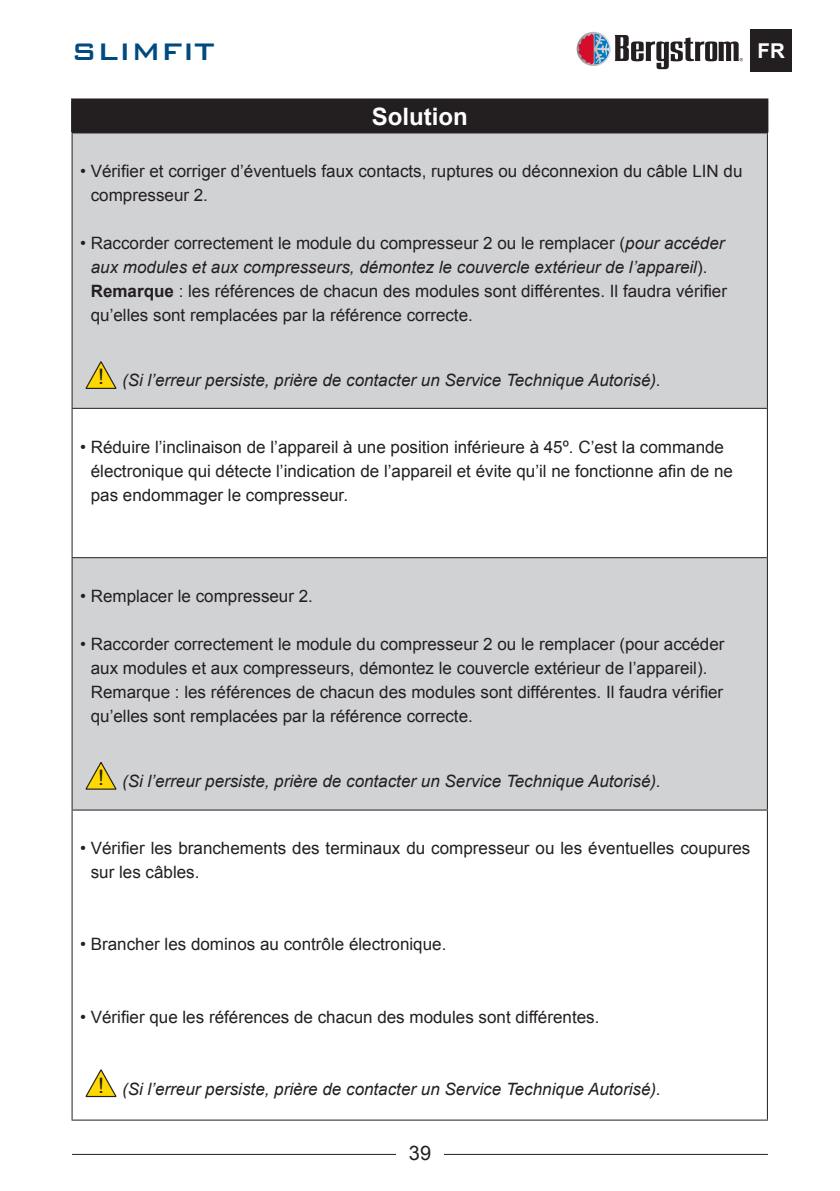
<style>
.page{position:relative;width:840px;height:1191px;background:#fff}
.page>*{position:absolute;margin:0;border:0;box-sizing:border-box;transform-origin:0 0}
.t1{font:500 32px "Bank Gothic BT";color:#004a7f}
.t2{font:700 24px "Arial";color:#fff}
.t3{font:700 20.4px "Arial";color:#fff}
.t4{font:20px "Arial";color:#231f20}
.t5{font:17px/24px "Arial";color:#231f20}
.t6{font:italic 17px "Arial";color:#231f20}
.s1{font-style:italic}
.s2{font-weight:700}
.s3{font-style:normal;font-size:21.4px}
</style>
<div class="page">
<div style="left:750px;top:29px;width:41px;height:42px;background:#231f20"></div>
<hr style="left:72px;top:1153px;width:695px;height:1px;background:#231f20">
<div style="left:396px;top:1145px;width:47px;height:29px;background:#fff"></div>
<svg style="left:576px;top:32px;width:34px;height:34px"></svg>
<svg style="left:578px;top:34px;width:164px;height:35px"></svg>
<div style="left:750px;top:30px;width:41px;height:42px;background:#231f20"></div>
<div style="left:72px;top:99px;width:695px;height:34px;background:#231f20"></div>
<svg style="left:73px;top:133px;width:693px;height:676px;fill:#d1d2d4"></svg>
<hr style="left:71px;top:98px;width:697px;height:2px;background:#231f20">
<hr style="left:766px;top:100px;width:2px;height:32px;background:#231f20">
<hr style="left:71px;top:100px;width:2px;height:32px;background:#231f20">
<hr style="left:72px;top:558px;width:1px;height:251px;background:#231f20">
<hr style="left:766px;top:558px;width:1px;height:251px;background:#231f20">
<hr style="left:72px;top:133px;width:1px;height:275px;background:#231f20">
<hr style="left:766px;top:133px;width:1px;height:275px;background:#231f20">
<hr style="left:72px;top:408px;width:695px;height:1px;background:#231f20">
<hr style="left:72px;top:409px;width:1px;height:148px;background:#231f20">
<hr style="left:766px;top:409px;width:1px;height:148px;background:#231f20">
<hr style="left:72px;top:557px;width:695px;height:1px;background:#231f20">
<hr style="left:72px;top:809px;width:695px;height:1px;background:#231f20">
<hr style="left:72px;top:810px;width:1px;height:309px;background:#231f20">
<hr style="left:766px;top:810px;width:1px;height:309px;background:#231f20">
<hr style="left:72px;top:1119px;width:695px;height:1px;background:#231f20">
<svg style="left:85px;top:360px;width:32px;height:30px"></svg>
<svg style="left:85px;top:760px;width:32px;height:30px"></svg>
<svg style="left:85px;top:1069px;width:32px;height:29px"></svg>
<h1 class="t1" style="left:71px;top:34px;width:145px">SLIMFIT</h1>
<p class="t3" style="left:757px;top:38px;width:29px">FR</p>
<h2 class="t2" style="left:371px;top:100px;width:97px">Solution</h2>
<p class="t5" style="left:91px;top:159px;width:653px;text-indent:-11px">• Vérifier et corriger d’éventuels faux contacts, ruptures ou déconnexion du câble LIN du compresseur 2.</p>
<p class="t5" style="left:91px;top:231px;width:637px;text-indent:-11px">• Raccorder correctement le module du compresseur 2 ou le remplacer (<span class="s1">pour accéder aux modules et aux compresseurs, démontez le couvercle extérieur de l’appareil</span>).<br><span class="s2">Remarque</span> : les références de chacun des modules sont différentes. Il faudra vérifier qu’elles sont remplacées par la référence correcte.</p>
<p class="t6" style="left:98px;top:369px;width:563px"><span class="s3">!</span> (Si l’erreur persiste, prière de contacter un Service Technique Autorisé).</p>
<p class="t5" style="left:91px;top:435px;width:643px;text-indent:-11px">• Réduire l’inclinaison de l’appareil à une position inférieure à 45º. C’est la commande électronique qui détecte l’indication de l’appareil et évite qu’il ne fonctionne afin de ne pas endommager le compresseur.</p>
<p class="t5" style="left:80px;top:584px;width:234px">• Remplacer le compresseur 2.</p>
<p class="t5" style="left:91px;top:632px;width:634px;text-indent:-11px">• Raccorder correctement le module du compresseur 2 ou le remplacer (pour accéder aux modules et aux compresseurs, démontez le couvercle extérieur de l’appareil).<br>Remarque : les références de chacun des modules sont différentes. Il faudra vérifier qu’elles sont remplacées par la référence correcte.</p>
<p class="t6" style="left:98px;top:770px;width:563px"><span class="s3">!</span> (Si l’erreur persiste, prière de contacter un Service Technique Autorisé).</p>
<p class="t5" style="left:91px;top:836px;width:660px;text-indent:-11px">• Vérifier les branchements des terminaux du compresseur ou les éventuelles coupures sur les câbles.</p>
<p class="t5" style="left:80px;top:932px;width:367px">• Brancher les dominos au contrôle électronique.</p>
<p class="t5" style="left:80px;top:1004px;width:520px">• Vérifier que les références de chacun des modules sont différentes.</p>
<p class="t6" style="left:98px;top:1077px;width:563px"><span class="s3">!</span> (Si l’erreur persiste, prière de contacter un Service Technique Autorisé).</p>
<p class="t4" style="left:408px;top:1139px;width:24px">39</p>
</div>
